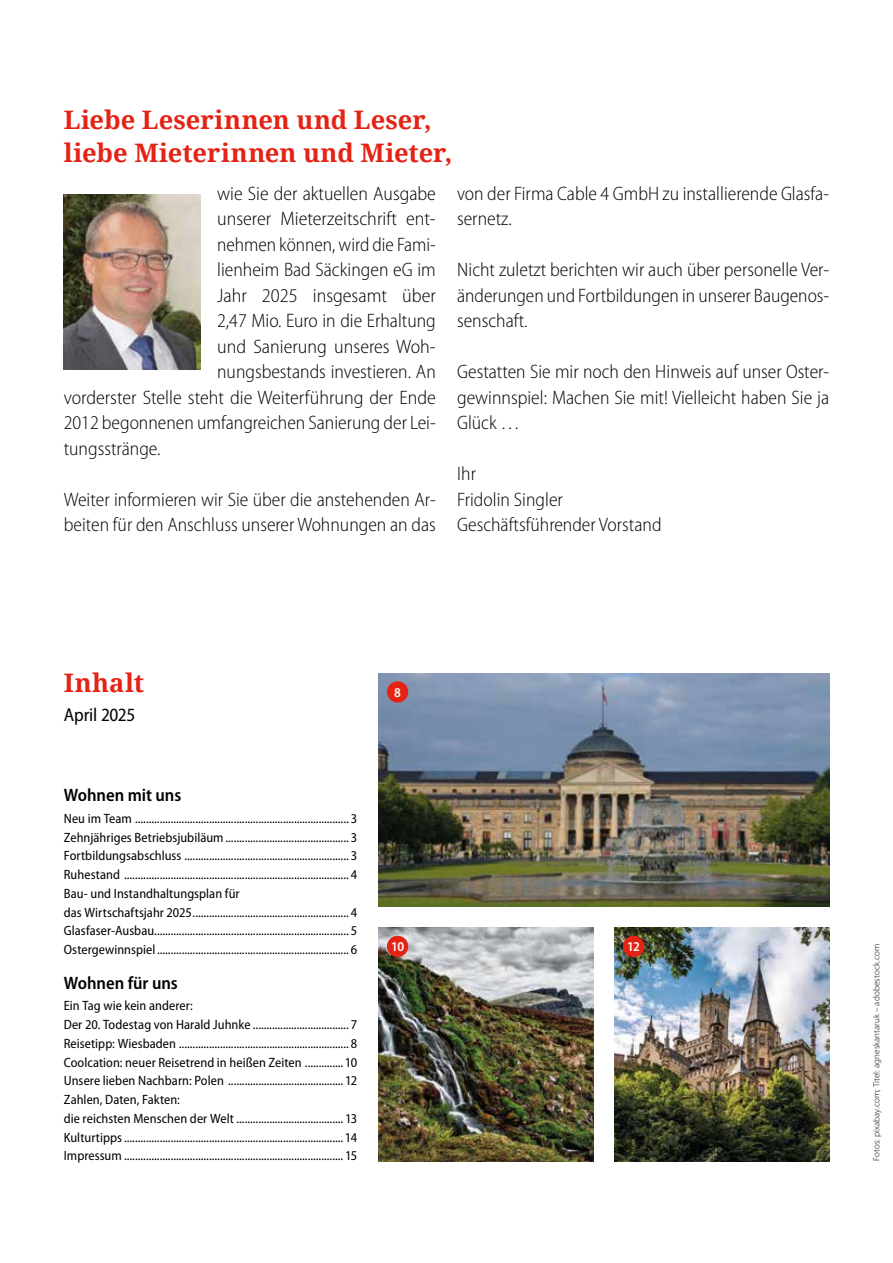
<style>
.page{position:relative;width:893px;height:1263px;background:#fff}
.page>*{position:absolute;margin:0;border:0;box-sizing:border-box;transform-origin:0 0}
.t1{font:700 25.5px/33px "Droid Serif";color:#e42315}
.t2{font:300 semi-condensed 19.5px/25.5px "Myriad Pro";color:#000}
.t3{font:semi-condensed 18.75px "Myriad Pro";letter-spacing:-.01em;color:#000}
.t4{font:600 semi-condensed 18px "Myriad Pro";letter-spacing:-.005em;color:#000}
.t5{font:semi-condensed 13.5px/18.8px "Myriad Pro";letter-spacing:.005em;color:#000}
.t6{font:600 semi-condensed 13.5px "Myriad Pro";color:#fff}
.t7{font:300 9px "Myriad Pro";letter-spacing:.015em;color:#000}
</style>
<div class="page">
<img style="left:378px;top:673px;width:451px;height:234px">
<img style="left:614px;top:927px;width:215px;height:234px">
<div style="left:623px;top:936px;width:21px;height:21px;background:#e42315;border-radius:50%"></div>
<img style="left:378px;top:927px;width:215px;height:234px">
<div style="left:387px;top:936px;width:21px;height:21px;background:#e42315;border-radius:50%"></div>
<div style="left:387px;top:681px;width:21px;height:22px;background:#e42315;border-radius:50%"></div>
<img style="left:63px;top:195px;width:137px;height:175px">
<h1 class="t1" style="left:64px;top:103px;width:390px">Liebe Leserinnen und Leser, liebe Mieterinnen und Mieter,</h1>
<h2 class="t2" style="left:217px;top:180px;width:220px">wie Sie der aktuellen Ausgabe</h2>
<h2 class="t2" style="left:217px;top:206px;width:220px">unserer Mieterzeitschrift ent-</h2>
<h2 class="t2" style="left:217px;top:231px;width:220px">nehmen können, wird die Fami-</h2>
<h2 class="t2" style="left:217px;top:257px;width:220px">lienheim Bad Säckingen eG im</h2>
<h2 class="t2" style="left:217px;top:282px;width:220px">Jahr 2025 insgesamt über</h2>
<h2 class="t2" style="left:217px;top:308px;width:220px">2,47 Mio. Euro in die Erhaltung</h2>
<h2 class="t2" style="left:217px;top:333px;width:220px">und Sanierung unseres Woh-</h2>
<h2 class="t2" style="left:217px;top:359px;width:220px">nungsbestands investieren. An</h2>
<h2 class="t2" style="left:64px;top:384px;width:374px">vorderster Stelle steht die Weiterführung der Ende</h2>
<h2 class="t2" style="left:64px;top:410px;width:374px">2012 begonnenen umfangreichen Sanierung der Lei-</h2>
<h2 class="t2" style="left:64px;top:435px;width:98px">tungsstränge.</h2>
<h2 class="t2" style="left:64px;top:486px;width:374px">Weiter informieren wir Sie über die anstehenden Ar&shy;beiten für den Anschluss unserer Wohnungen an das</h2>
<h2 class="t2" style="left:457px;top:180px;width:374px">von der Firma Cable 4 GmbH zu installierende Glasfa&shy;sernetz.</h2>
<h2 class="t2" style="left:457px;top:257px;width:374px;text-align:justify">Nicht zuletzt berichten wir auch über personelle Ver&shy;änderungen und Fortbildungen in unserer Baugenos&shy;senschaft.</h2>
<h2 class="t2" style="left:457px;top:359px;width:374px;text-align:justify">Gestatten Sie mir noch den Hinweis auf unser Oster&shy;gewinnspiel: Machen Sie mit! Vielleicht haben Sie ja Glück …</h2>
<h2 class="t2" style="left:457px;top:461px;width:206px">Ihr<br>Fridolin Singler<br>Geschäftsführender Vorstand</h2>
<h1 class="t1" style="left:64px;top:665px;width:82px">Inhalt</h1>
<h3 class="t3" style="left:64px;top:703px;width:73px">April 2025</h3>
<h3 class="t4" style="left:64px;top:784px;width:119px">Wohnen mit uns</h3>
<p class="t5" style="left:64px;top:809px;width:295px">Neu im Team .............................................................................. 3<br>Zehnjähriges Betriebsjubiläum............................................. 3<br>Fortbildungsabschluss ............................................................ 3<br>Ruhestand .................................................................................. 4<br>Bau- und Instandhaltungsplan für<br>das Wirtschaftsjahr 2025......................................................... 4<br>Glasfaser-Ausbau....................................................................... 5<br>Ostergewinnspiel ...................................................................... 6</p>
<h3 class="t4" style="left:64px;top:971px;width:116px">Wohnen für uns</h3>
<p class="t5" style="left:64px;top:996px;width:295px">Ein Tag wie kein anderer:<br>Der 20. Todestag von Harald Juhnke ................................... 7<br>Reisetipp: Wiesbaden .............................................................. 8<br>Coolcation: neuer Reisetrend in heißen Zeiten ..............10<br>Unsere lieben Nachbarn: Polen .......................................... 12<br>Zahlen, Daten, Fakten:<br>die reichsten Menschen der Welt ....................................... 13<br>Kulturtipps................................................................................ 14<br>Impressum ................................................................................ 15</p>
<p class="t6" style="left:394px;top:684px;width:8px">8</p>
<p class="t6" style="left:391px;top:938px;width:15px">10</p>
<p class="t6" style="left:627px;top:938px;width:14px">12</p>
<p class="t7" style="left:871px;top:1161px;width:219px;rotate:-90deg">Fotos: pixabay.com; Titel: agneskantaruk – adobestock.com</p>
</div>
